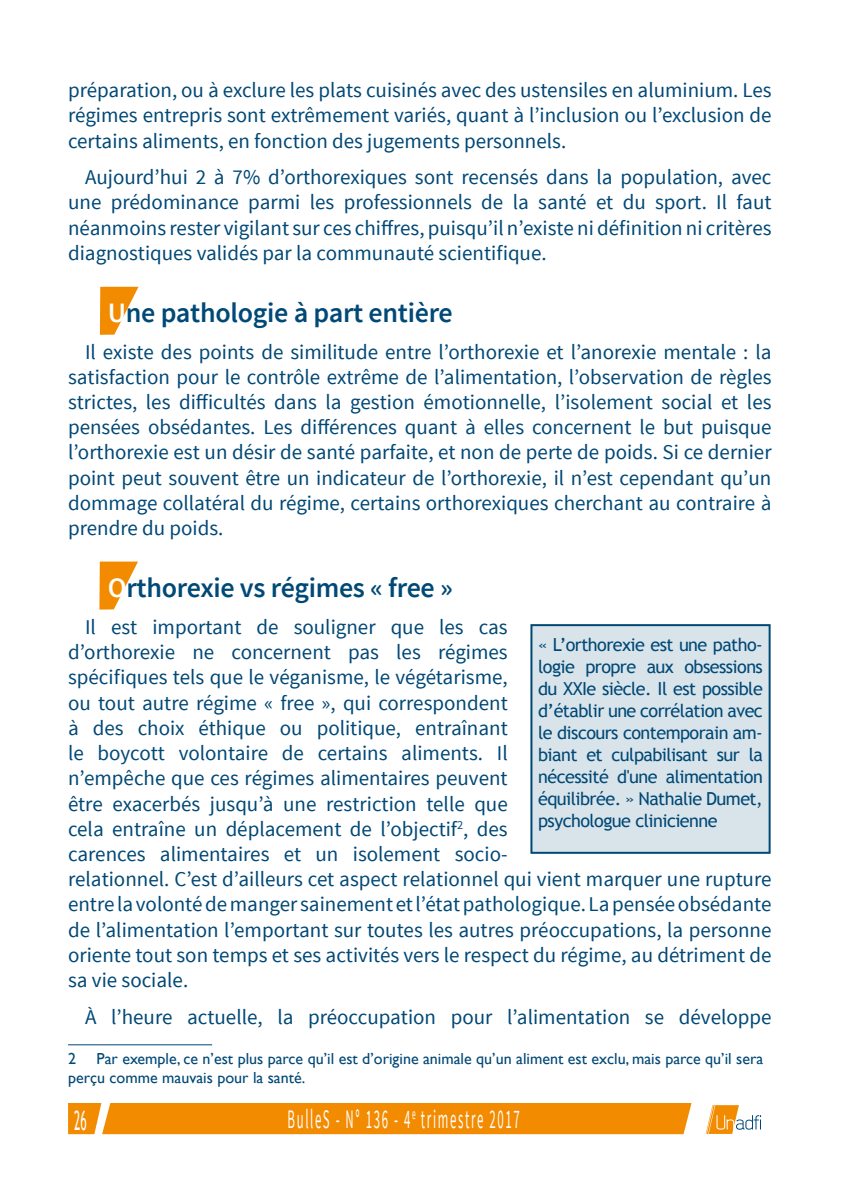
<style>
.page{position:relative;width:851px;height:1191px;background:#fff}
.page>*{position:absolute;margin:0;border:0;box-sizing:border-box;transform-origin:0 0}
.t1{font:600 28px "Source Sans Pro";letter-spacing:-.01em;color:#004977}
.t2{font:26.8px "Source Sans Pro";letter-spacing:.13em;color:#fff;scale:.48 1}
.t3{font:26.8px "Trebuchet MS";color:#fff;scale:.45 1}
.t4{font:21px/25.2px "Source Sans Pro";color:#004876;text-align:justify}
.t5{font:18px/22px "Trebuchet MS";letter-spacing:-.03em;color:#004876;text-align:justify}
.t6{font:16px/19.2px "Gill Sans";color:#004876}
.s1{color:#fff}
</style>
<div class="page">
<div style="left:68px;top:1103px;width:623px;height:31px;background:#f38b00"></div>
<svg style="left:705px;top:1105px;width:56px;height:29px"></svg>
<svg style="left:99px;top:561px;width:39px;height:48px"></svg>
<svg style="left:100px;top:287px;width:38px;height:48px"></svg>
<hr style="left:68px;top:1044px;width:144px;height:1px;background:#004876">
<div style="left:531px;top:625px;width:238px;height:228px;background:#d9e4ea"></div>
<div style="left:530px;top:624px;width:240px;height:230px;border:2px solid #004876"></div>
<p class="t4" style="left:68px;top:78px;width:705px">préparation, ou à exclure les plats cuisinés avec des ustensiles en aluminium. Les régimes entrepris sont extrêmement variés, quant à l’inclusion ou l’exclusion de certains aliments, en fonction des jugements personnels.</p>
<p class="t4" style="left:68px;top:165px;width:705px;text-indent:17px">Aujourd’hui 2 à 7% d’orthorexiques sont recensés dans la population, avec une prédominance parmi les professionnels de la santé et du sport. Il faut néanmoins rester vigilant sur ces chiffres, puisqu’il n’existe ni définition ni critères diagnostiques validés par la communauté scientifique.</p>
<h1 class="t1" style="left:108px;top:295px;width:346px"><span class="s1">U</span>ne pathologie à part entière</h1>
<p class="t4" style="left:68px;top:339px;width:705px;text-indent:17px">Il existe des points de similitude entre l’orthorexie et l’anorexie mentale : la satisfaction pour le contrôle extrême de l’alimentation, l’observation de règles strictes, les difficultés dans la gestion émotionnelle, l’isolement social et les pensées obsédantes. Les différences quant à elles concernent le but puisque l’orthorexie est un désir de santé parfaite, et non de perte de poids. Si ce dernier point peut souvent être un indicateur de l’orthorexie, il n’est cependant qu’un dommage collatéral du régime, certains orthorexiques cherchant au contraire à prendre du poids.</p>
<h1 class="t1" style="left:108px;top:570px;width:346px"><span class="s1">O</span>rthorexie vs régimes « free »</h1>
<p class="t4" style="left:68px;top:615px;width:705px;text-align:left;text-indent:17px">Il est important de souligner que les cas<br>d’orthorexie ne concernent pas les régimes<br>spécifiques tels que le véganisme, le végétarisme,<br>ou tout autre régime « free », qui correspondent<br>à des choix éthique ou politique, entraînant<br>le boycott volontaire de certains aliments. Il<br>n’empêche que ces régimes alimentaires peuvent<br>être exacerbés jusqu’à une restriction telle que<br>cela entraîne un déplacement de l’objectif<sup>2</sup>, des<br>carences alimentaires et un isolement socio-<br>relationnel. C’est d’ailleurs cet aspect relationnel qui vient marquer une rupture entre la volonté de manger sainement et l’état pathologique. La pensée obsédante de l’alimentation l’emportant sur toutes les autres préoccupations, la personne oriente tout son temps et ses activités vers le respect du régime, au détriment de sa vie sociale.</p>
<p class="t4" style="left:85px;top:1004px;width:688px">À l’heure actuelle, la préoccupation pour l’alimentation se développe</p>
<p class="t6" style="left:68px;top:1049px;width:9px">2</p>
<p class="t5" style="left:538px;top:633px;width:226px">« L’orthorexie est une patho&shy;logie propre aux obsessions du XXIe siècle. Il est possible d’établir une corrélation avec le discours contemporain am&shy;biant et culpabilisant sur la nécessité d'une alimentation équilibrée. » Nathalie Dumet, psychologue clinicienne</p>
<p class="t6" style="left:68px;top:1049px;width:696px;text-indent:28px">Par exemple, ce n’est plus parce qu’il est d’origine animale qu’un aliment est exclu, mais parce qu’il sera perçu comme mauvais pour la santé.</p>
<p class="t3" style="left:74px;top:1104px;width:29px">26</p>
<p class="t2" style="left:287px;top:1102px;width:485px">BulleS - N° 136 - 4<sup>e</sup> trimestre 2017</p>
</div>
